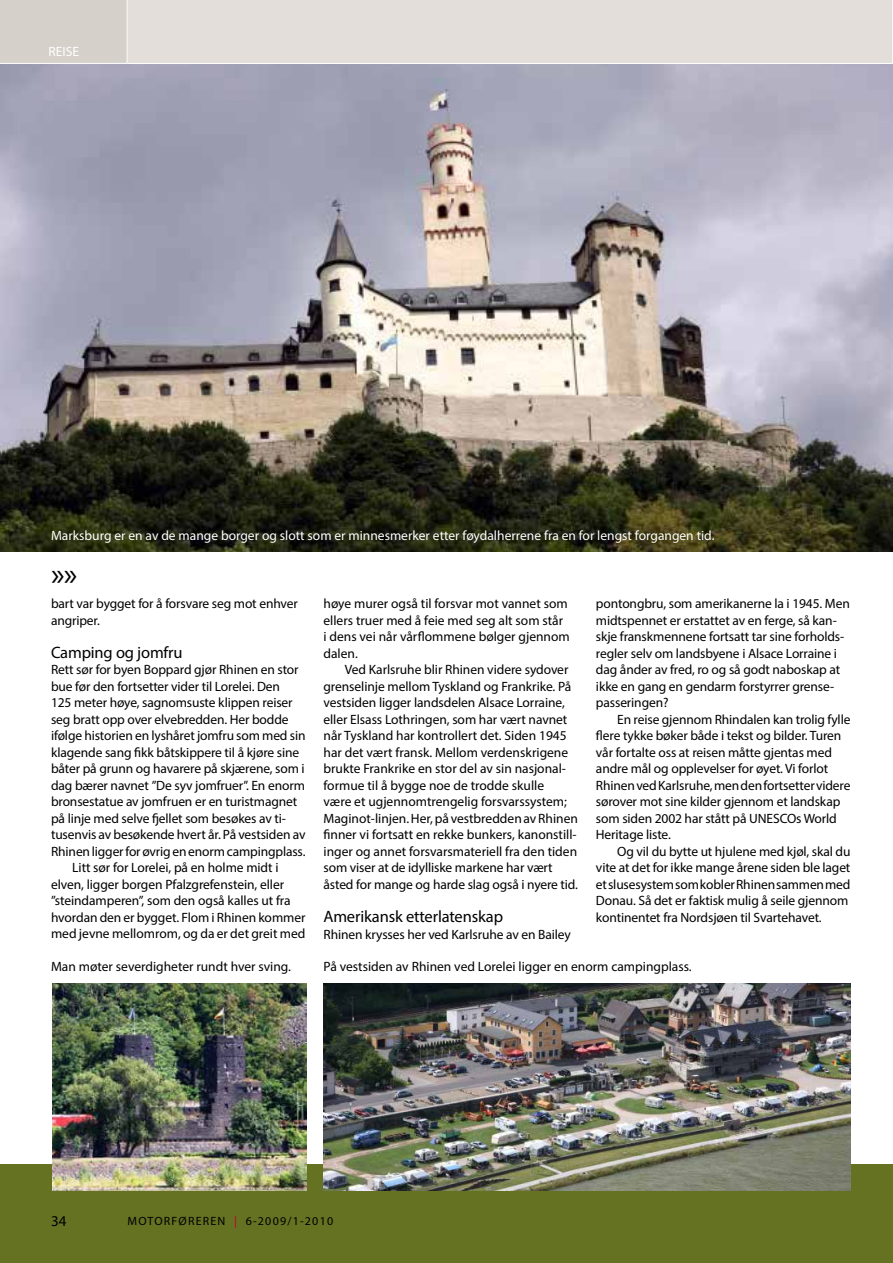
<style>
.page{position:relative;width:893px;height:1263px;background:#fff}
.page>*{position:absolute;margin:0;border:0;box-sizing:border-box;transform-origin:0 0}
.t1{font:32.4px "Myriad Pro";color:#000}
.t2{font:16.5px "Myriad Pro";letter-spacing:-.01em;color:#000}
.t3{font:15px "Myriad Pro";color:#000}
.t4{font:13.5px/16.5px "Myriad Pro";letter-spacing:-.01em;color:#000}
.t5{font:13.5px "Myriad Pro";color:#fff}
.t6{font:12px "Myriad Pro";letter-spacing:.1em;color:#000}
.s1{color:#be002f}
</style>
<div class="page">
<div style="left:0;top:1164px;width:893px;height:99px;background:#657222"></div>
<img style="left:0;top:64px;width:893px;height:488px">
<img style="left:53px;top:984px;width:254px;height:207px">
<img style="left:324px;top:984px;width:526px;height:207px">
<div style="left:128px;top:0;width:764px;height:63px;background:#e3deda"></div>
<div style="left:0;top:0;width:128px;height:64px;background:#d6d0ca"></div>
<p class="t5" style="left:49px;top:43px;width:32px">REISE</p>
<p class="t5" style="left:51px;top:527px;width:665px">Marksburg er en av de mange borger og slott som er minnesmerker etter føydalherrene fra en for lengst forgangen tid.</p>
<h1 class="t1" style="left:51px;top:554px;width:28px">»»</h1>
<p class="t4" style="left:51px;top:595px;width:248px">bart var bygget for å forsvare seg mot enhver angriper.</p>
<p class="t2" style="left:51px;top:642px;width:133px">Camping og jomfru</p>
<p class="t4" style="left:51px;top:661px;width:249px">Rett sør for byen Boppard gjør Rhinen en stor</p>
<p class="t4" style="left:51px;top:678px;width:231px">bue før den fortsetter vider til Lorelei. Den</p>
<p class="t4" style="left:51px;top:694px;width:243px">125 meter høye, sagnomsuste klippen reiser</p>
<p class="t4" style="left:51px;top:711px;width:239px">seg bratt opp over elvebredden. Her bodde</p>
<p class="t4" style="left:51px;top:727px;width:256px">ifølge historien en lyshåret jomfru som med sin</p>
<p class="t4" style="left:51px;top:744px;width:250px">klagende sang fikk båtskippere til å kjøre sine</p>
<p class="t4" style="left:51px;top:760px;width:255px">båter på grunn og havarere på skjærene, som i</p>
<p class="t4" style="left:51px;top:777px;width:255px">dag bærer navnet ”De syv jomfruer”. En enorm</p>
<p class="t4" style="left:51px;top:793px;width:248px">bronsestatue av jomfruen er en turistmagnet</p>
<p class="t4" style="left:51px;top:810px;width:236px">på linje med selve fjellet som besøkes av ti-</p>
<p class="t4" style="left:51px;top:826px;width:256px">tusenvis av besøkende hvert år. På vestsiden av</p>
<p class="t4" style="left:51px;top:843px;width:256px">Rhinen ligger for øvrig en enorm campingplass.</p>
<p class="t4" style="left:72px;top:859px;width:208px">Litt sør for Lorelei, på en holme midt i</p>
<p class="t4" style="left:51px;top:876px;width:235px">elven, ligger borgen Pfalzgrefenstein, eller</p>
<p class="t4" style="left:51px;top:892px;width:241px">”steindamperen”, som den også kalles ut fra</p>
<p class="t4" style="left:51px;top:909px;width:256px">hvordan den er bygget. Flom i Rhinen kommer</p>
<p class="t4" style="left:51px;top:925px;width:256px">med jevne mellomrom, og da er det greit med</p>
<p class="t4" style="left:323px;top:595px;width:248px">høye murer også til forsvar mot vannet som ellers truer med å feie med seg alt som står<br>i dens vei når vårflommene bølger gjennom dalen.</p>
<p class="t4" style="left:323px;top:661px;width:256px;text-indent:21px">Ved Karlsruhe blir Rhinen videre sydover grenselinje mellom Tyskland og Frankrike. På vestsiden ligger landsdelen Alsace Lorraine, eller Elsass Lothringen, som har vært navnet når Tyskland har kontrollert det. Siden 1945 har det vært fransk. Mellom verdenskrigene brukte Frankrike en stor del av sin nasjonal&shy;formue til å bygge noe de trodde skulle<br>være et ugjennomtrengelig forsvarssystem; Maginot-linjen. Her, på vestbredden av Rhinen finner vi fortsatt en rekke bunkers, kanonstill&shy;inger og annet forsvarsmateriell fra den tiden som viser at de idylliske markene har vært åsted for mange og harde slag også i nyere tid.</p>
<p class="t2" style="left:323px;top:906px;width:181px">Amerikansk etterlatenskap</p>
<p class="t4" style="left:323px;top:925px;width:249px">Rhinen krysses her ved Karlsruhe av en Bailey</p>
<p class="t4" style="left:596px;top:595px;width:255px">pontongbru, som amerikanerne la i 1945. Men midtspennet er erstattet av en ferge, så kan&shy;skje franskmennene fortsatt tar sine forholds&shy;regler selv om landsbyene i Alsace Lorraine i dag ånder av fred, ro og så godt naboskap at ikke en gang en gendarm forstyrrer grense&shy;passeringen?</p>
<p class="t4" style="left:596px;top:711px;width:256px;text-indent:21px">En reise gjennom Rhindalen kan trolig fylle flere tykke bøker både i tekst og bilder. Turen vår fortalte oss at reisen måtte gjentas med andre mål og opplevelser for øyet. Vi forlot Rhinen ved Karlsruhe, men den fortsetter videre sørover mot sine kilder gjennom et landskap som siden 2002 har stått på UNESCOs World Heritage liste.</p>
<p class="t4" style="left:596px;top:843px;width:256px;text-indent:21px">Og vil du bytte ut hjulene med kjøl, skal du vite at det for ikke mange årene siden ble laget et slusesystem som kobler Rhinen sammen med Donau. Så det er faktisk mulig å seile gjennom kontinentet fra Nordsjøen til Svartehavet.</p>
<p class="t4" style="left:51px;top:958px;width:242px">Man møter severdigheter rundt hver sving.</p>
<p class="t4" style="left:324px;top:958px;width:370px">På vestsiden av Rhinen ved Lorelei ligger en enorm campingplass.</p>
<p class="t3" style="left:51px;top:1211px;width:17px">34</p>
<p class="t6" style="left:128px;top:1213px;width:207px">MOTORFØREREN <span class="s1">|</span> 6-2009/1-2010</p>
</div>
